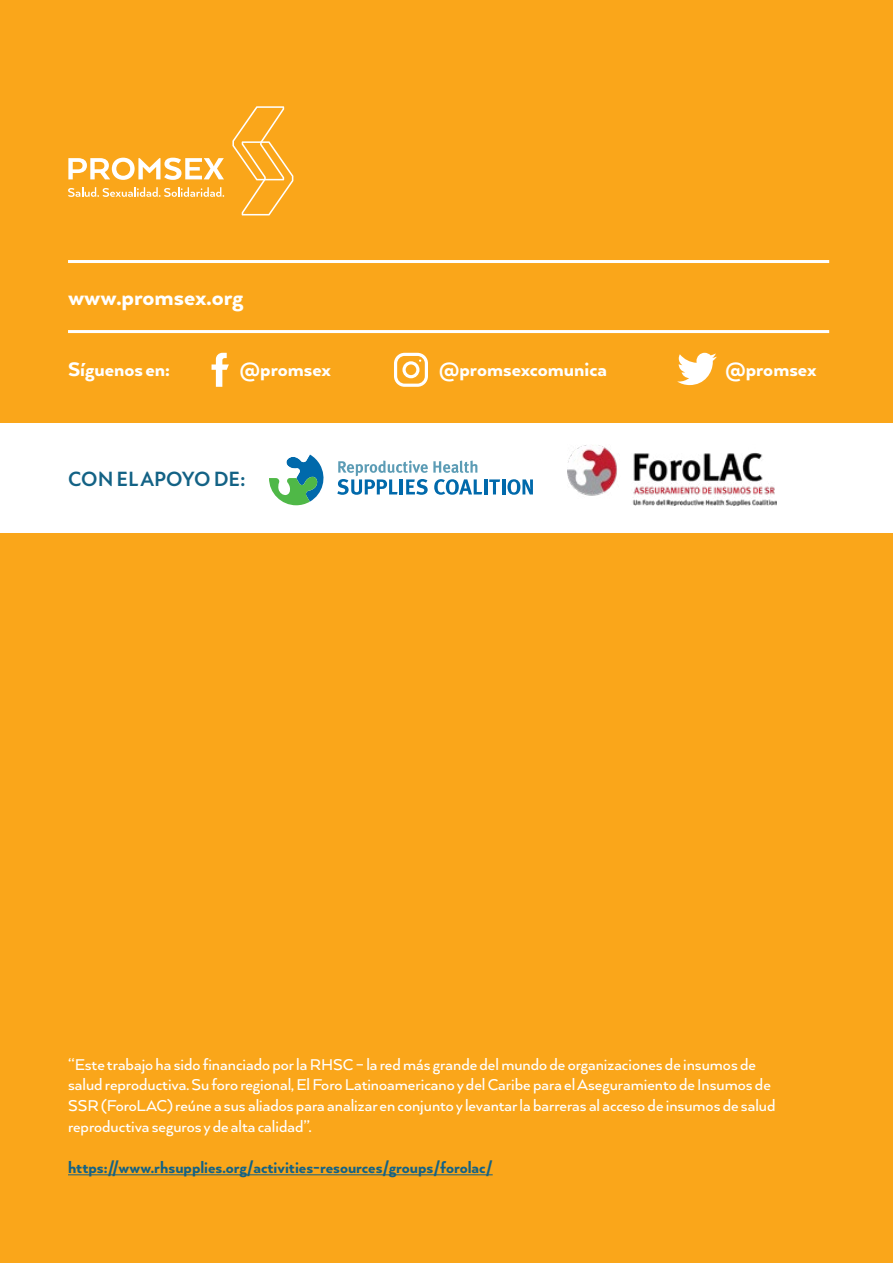
<style>
.page{position:relative;width:893px;height:1263px;background:#faa61a}
.page>*{position:absolute;margin:0;border:0;box-sizing:border-box;transform-origin:0 0}
.t1{font:800 27px "Arquitecta";color:#fff}
.t2{font:800 22.5px "Arquitecta";color:#fff}
.t3{font:700 21px "Atten New";color:#136285}
.t4{font:500 18px/20.7px "Arquitecta";color:#fff}
.t5{font:800 18px "Arquitecta";color:#136285}
</style>
<div class="page">
<div style="left:0;top:423px;width:893px;height:110px;background:#fff"></div>
<hr style="left:68px;top:1174px;width:425px;height:1px;background:#136285">
<svg style="left:232px;top:106px;width:61px;height:109px"></svg>
<svg style="left:68px;top:158px;width:156px;height:22px"></svg>
<svg style="left:68px;top:187px;width:156px;height:10px"></svg>
<hr style="left:68px;top:260px;width:761px;height:3px;background:#fff">
<hr style="left:68px;top:330px;width:761px;height:3px;background:#fff">
<svg style="left:677px;top:353px;width:40px;height:32px"></svg>
<svg style="left:394px;top:353px;width:34px;height:34px"></svg>
<svg style="left:212px;top:353px;width:17px;height:34px"></svg>
<img style="left:568px;top:445px;width:208px;height:60px">
<svg style="left:269px;top:454px;width:55px;height:51px"></svg>
<svg style="left:337px;top:460px;width:145px;height:35px"></svg>
<hr style="left:484px;top:479px;width:3px;height:15px;background:#0069ab">
<svg style="left:489px;top:479px;width:11px;height:15px"></svg>
<hr style="left:502px;top:479px;width:3px;height:15px;background:#0069ab">
<svg style="left:507px;top:479px;width:26px;height:16px"></svg>
<h1 class="t1" style="left:68px;top:280px;width:177px">www.promsex.org</h1>
<p class="t2" style="left:68px;top:355px;width:104px">Síguenos en:</p>
<p class="t2" style="left:240px;top:355px;width:93px">@promsex</p>
<p class="t2" style="left:439px;top:355px;width:170px">@promsexcomunica</p>
<p class="t2" style="left:725px;top:355px;width:93px">@promsex</p>
<p class="t3" style="left:68px;top:466px;width:179px">CON EL APOYO DE:</p>
<p class="t4" style="left:68px;top:1053px;width:709px">“Este trabajo ha sido financiado por la RHSC – la red más grande del mundo de organizaciones de insumos de salud reproductiva. Su foro regional, El Foro Latinoamericano y del Caribe para el Aseguramiento de Insumos de SSR (ForoLAC) reúne a sus aliados para analizar en conjunto y levantar la barreras al acceso de insumos de salud reproductiva seguros y de alta calidad”.</p>
<p class="t5" style="left:68px;top:1156px;width:426px">https://www.rhsupplies.org/activities-resources/groups/forolac/</p>
</div>
